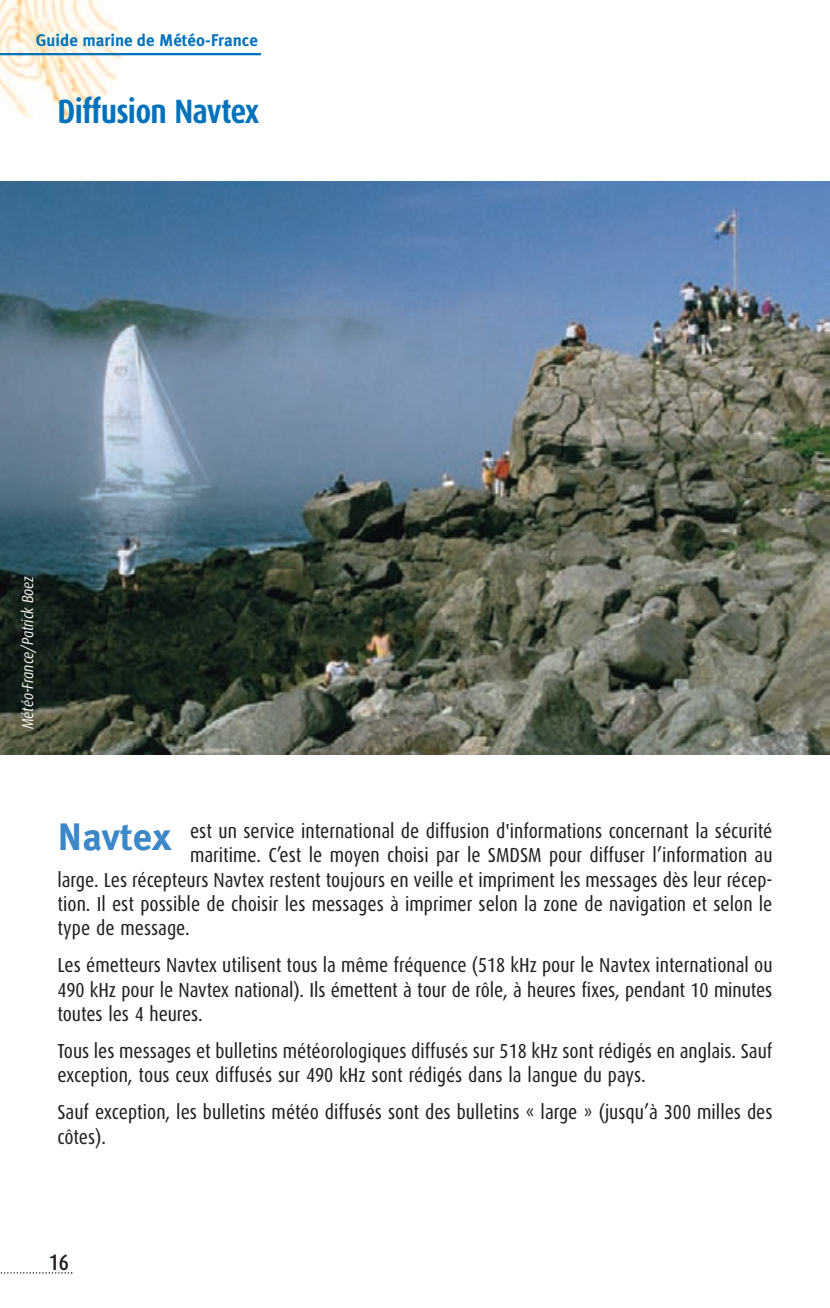
<style>
.page{position:relative;width:830px;height:1308px;background:#fff}
.page>*{position:absolute;margin:0;border:0;box-sizing:border-box;transform-origin:0 0}
.t1{font:700 38.25px "Meta Plus";color:#3b88c8}
.t2{font:700 33.75px "Dax Condensed";letter-spacing:-.025em;color:#0072bc}
.t3{font:500 22.5px "Dax Condensed";color:#231f20}
.t4{font:20.25px/24.3px "Dax Condensed";color:#231f20}
.t5{font:700 16.88px "Meta Plus";color:#0072bc}
.t6{font:italic 15.75px "Dax";color:#fff;scale:.85 1}
</style>
<div class="page">
<img style="left:0;top:181px;width:829px;height:573px">
<img style="left:0;top:0;width:121px;height:120px">
<hr style="left:0;top:53px;width:261px;height:2px;background:#0072bc">
<svg style="left:0;top:1272px;width:72px;height:1px"></svg>
<p class="t5" style="left:36px;top:31px;width:223px">Guide marine de Météo-France</p>
<h2 class="t2" style="left:57px;top:93px;width:203px">Diffusion Navtex</h2>
<p class="t6" style="left:19px;top:729px;width:182px;rotate:-90deg">Météo-France/Patrick Boez</p>
<p class="t4" style="left:190px;top:819px;width:583px">est un service international de diffusion d'informations concernant la sécurité</p>
<p class="t4" style="left:190px;top:843px;width:583px">maritime. C’est le moyen choisi par le SMDSM pour diffuser l’information au</p>
<p class="t4" style="left:57px;top:867px;width:716px">large. Les récepteurs Navtex restent toujours en veille et impriment les messages dès leur récep-</p>
<p class="t4" style="left:57px;top:891px;width:716px">tion. Il est possible de choisir les messages à imprimer selon la zone de navigation et selon le</p>
<p class="t4" style="left:57px;top:916px;width:134px">type de message.</p>
<p class="t4" style="left:57px;top:953px;width:716px;text-align:justify">Les émetteurs Navtex utilisent tous la même fréquence (518 kHz pour le Navtex international ou 490 kHz pour le Navtex national). Ils émettent à tour de rôle, à heures fixes, pendant 10 minutes toutes les 4 heures.</p>
<p class="t4" style="left:57px;top:1038px;width:716px">Tous les messages et bulletins météorologiques diffusés sur 518 kHz sont rédigés en anglais. Sauf exception, tous ceux diffusés sur 490 kHz sont rédigés dans la langue du pays.</p>
<p class="t4" style="left:57px;top:1100px;width:716px">Sauf exception, les bulletins météo diffusés sont des bulletins « large » (jusqu’à 300 milles des côtes).</p>
<h1 class="t1" style="left:57px;top:814px;width:115px">Navtex</h1>
<p class="t3" style="left:49px;top:1250px;width:22px">16</p>
</div>
